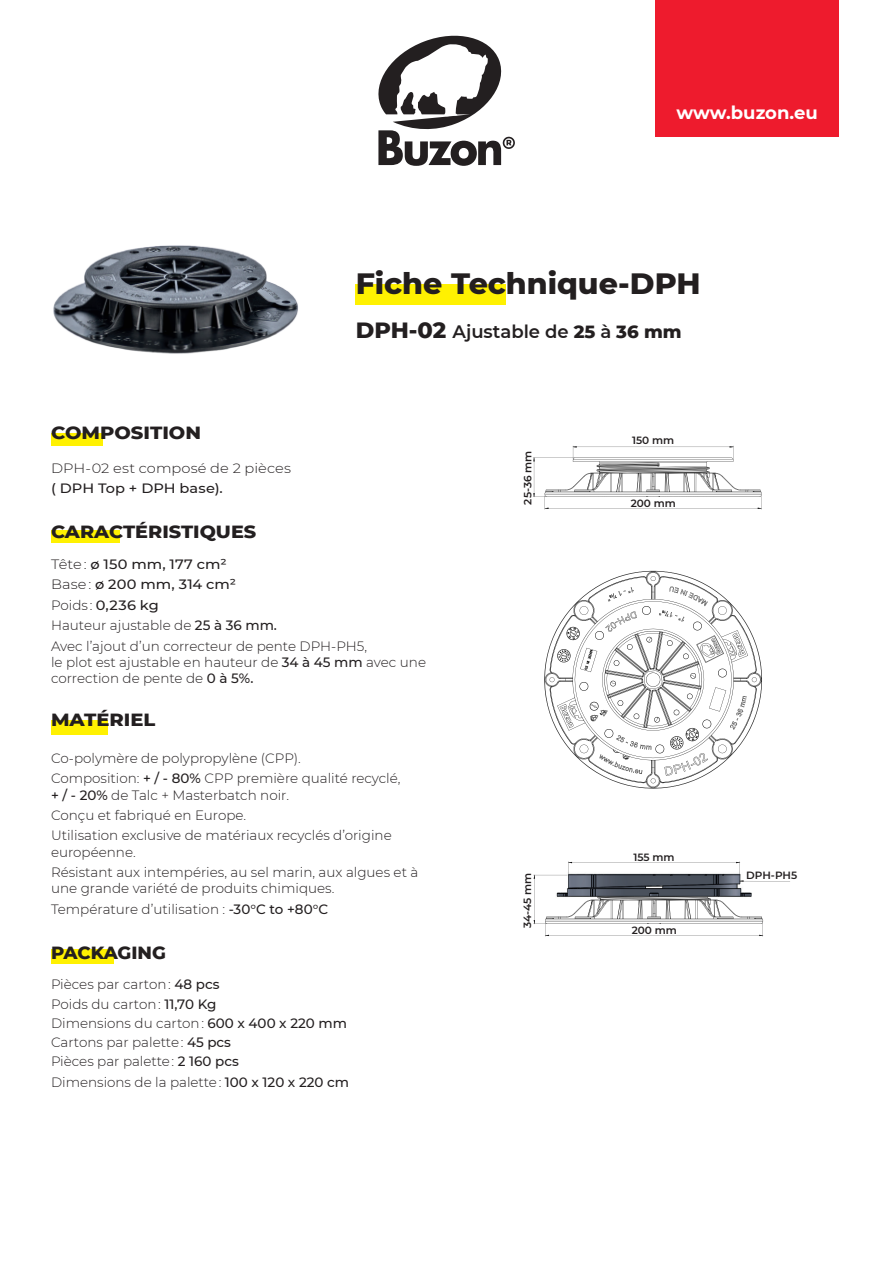
<style>
.page{position:relative;width:893px;height:1263px;background:#fff}
.page>*{position:absolute;margin:0;border:0;box-sizing:border-box;transform-origin:0 0}
.t1{font:800 30px "Montserrat";color:#231f20}
.t2{font:600 18px "Montserrat";color:#231f20}
.t3{font:800 18px "Montserrat";color:#231f20;scale:1.08 1}
.t4{font:800 18px "Montserrat";color:#231f20;scale:1.06 1}
.t5{font:700 18px "Montserrat";color:#fff}
.t6{font:800 18px "Montserrat";color:#231f20}
.t7{font:300 13.5px/20.4px "Montserrat";color:#231f20}
.t8{font:300 13.5px/20.4px "Montserrat";color:#231f20;scale:1.08 1}
.t9{font:500 13.5px "Montserrat";letter-spacing:.005em;color:#231f20;scale:1.08 1}
.t10{font:600 10.5px "Montserrat";color:#231f20}
.s1{font-weight:800;font-size:22.5px}
.s2{font-weight:800}
.s3{font-weight:500}
</style>
<div class="page">
<div style="left:356px;top:284px;width:150px;height:20px;background:#fff101"></div>
<div style="left:655px;top:0;width:184px;height:137px;background:#ee1b2d"></div>
<img style="left:53px;top:245px;width:245px;height:109px">
<svg style="left:378px;top:35px;width:137px;height:131px"></svg>
<svg style="left:533px;top:446px;width:229px;height:63px"></svg>
<svg style="left:544px;top:571px;width:218px;height:217px"></svg>
<svg style="left:533px;top:861px;width:257px;height:75px"></svg>
<div style="left:51px;top:949px;width:62px;height:15px;background:#fff101"></div>
<div style="left:51px;top:433px;width:52px;height:12px;background:#fff101"></div>
<div style="left:51px;top:720px;width:56px;height:15px;background:#fff101"></div>
<div style="left:51px;top:530px;width:68px;height:13px;background:#fff101"></div>
<h2 class="t5" style="left:677px;top:100px;width:143px">www.buzon.eu</h2>
<h1 class="t1" style="left:356px;top:261px;width:346px">Fiche Technique-DPH</h1>
<h2 class="t2" style="left:356px;top:319px;width:327px"><span class="s1">DPH-02</span> Ajustable de <span class="s2">25</span> à <span class="s2">36 mm</span></h2>
<h2 class="t3" style="left:51px;top:420px;width:140px">COMPOSITION</h2>
<p class="t8" style="left:51px;top:457px;width:224px">DPH-02 est composé de 2 pièces</p>
<p class="t9" style="left:51px;top:479px;width:161px">( DPH Top + DPH base).</p>
<h2 class="t4" style="left:51px;top:518px;width:195px">CARACTÉRISTIQUES</h2>
<p class="t8" style="left:51px;top:553px;width:294px">Tête : <span class="s3">ø 150 mm, 177 cm²<br></span>Base : <span class="s3">ø 200 mm, 314 cm²<br></span>Poids : <span class="s3">0,236 kg<br></span>Hauteur ajustable de <span class="s3">25 à 36 mm.<br></span>Avec l’ajout d’un correcteur de pente DPH-PH5,</p>
<p class="t7" style="left:51px;top:653px;width:377px;line-height:16.2px">le plot est ajustable en hauteur de <span class="s3">34 à 45 mm</span> avec une correction de pente de <span class="s3">0 à 5%.</span></p>
<h2 class="t3" style="left:51px;top:707px;width:98px">MATÉRIEL</h2>
<p class="t7" style="left:51px;top:747px;width:351px">Co-polymère de polypropylène (CPP).<br>Composition: <span class="s3">+ / - 80%</span> CPP première qualité recyclé,</p>
<p class="t7" style="left:51px;top:784px;width:342px"><span class="s3">+ / - 20%</span> de Talc + Masterbatch noir.<br>Conçu et fabriqué en Europe.<br>Utilisation exclusive de matériaux recyclés d’origine</p>
<p class="t7" style="left:51px;top:841px;width:369px">européenne.<br>Résistant aux intempéries, au sel marin, aux algues et à</p>
<p class="t7" style="left:51px;top:878px;width:285px">une grande variété de produits chimiques.<br>Température d’utilisation : <span class="s3">-30°C to +80°C</span></p>
<h2 class="t6" style="left:51px;top:940px;width:116px">PACKAGING</h2>
<p class="t7" style="left:51px;top:974px;width:300px;line-height:19.5px">Pièces par carton : <span class="s3">48 pcs<br></span>Poids du carton : <span class="s3">11,70 Kg<br></span>Dimensions du carton : <span class="s3">600 x 400 x 220 mm<br></span>Cartons par palette : <span class="s3">45 pcs<br></span>Pièces par palette : <span class="s3">2 160 pcs<br></span>Dimensions de la palette : <span class="s3">100 x 120 x 220 cm</span></p>
<p class="t10" style="left:520px;top:504px;width:55px;rotate:-90deg">25-36 mm</p>
<p class="t10" style="left:520px;top:928px;width:57px;rotate:-90deg">34-45 mm</p>
<p class="t10" style="left:632px;top:433px;width:44px">150 mm</p>
<p class="t10" style="left:631px;top:495px;width:47px">200 mm</p>
<p class="t10" style="left:633px;top:849px;width:43px">155 mm</p>
<p class="t10" style="left:632px;top:923px;width:47px">200 mm</p>
<p class="t10" style="left:746px;top:868px;width:52px">DPH-PH5</p>
</div>
